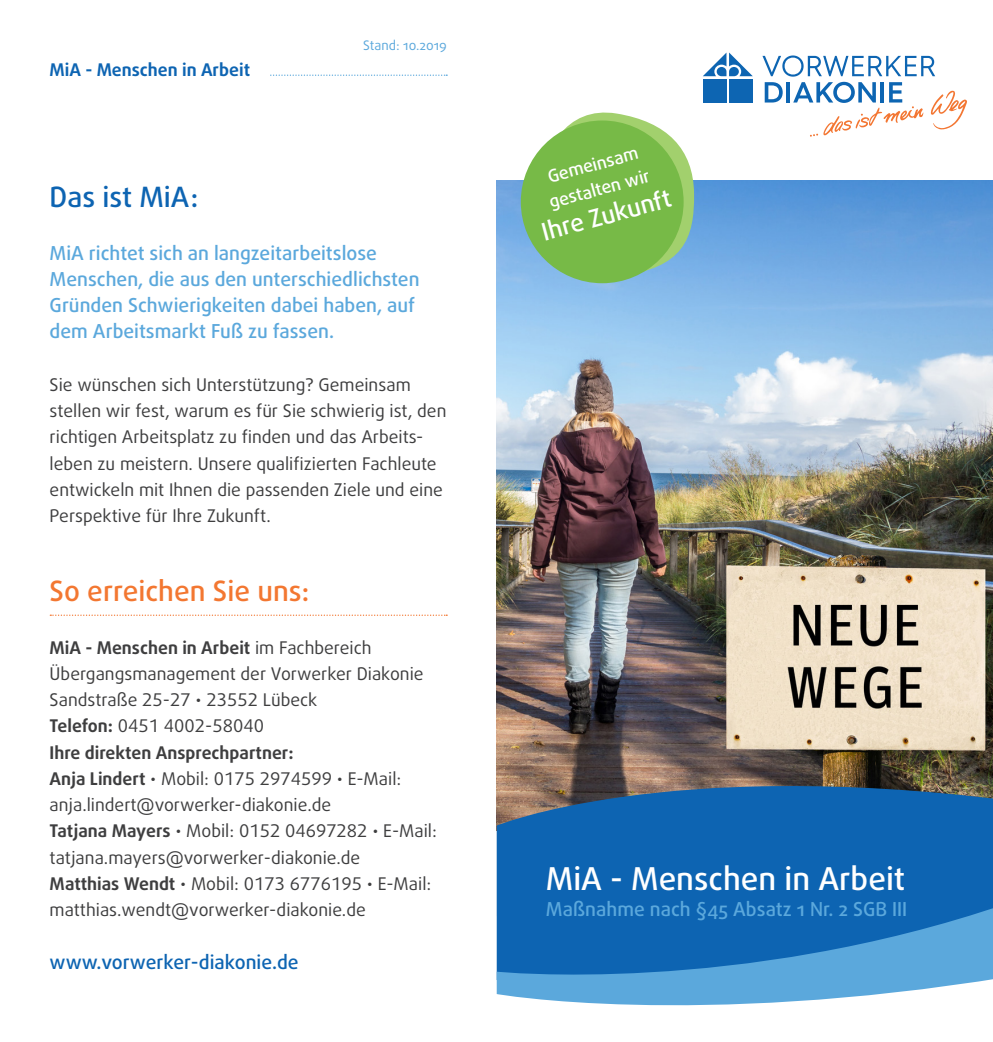
<style>
.page{position:relative;width:993px;height:1042px;background:#fff}
.page>*{position:absolute;margin:0;border:0;box-sizing:border-box;transform-origin:0 0}
.Titelseite_Titel_Ein{font:500 31.5px "Daxline Pro";color:#fff}
.Call-to-Action_Unter{font:500 28px "Daxline Pro";color:#f37731}
.Titel{font:500 28px "Daxline Pro";color:#0d64b2}
.Hervorhebungen{font:500 24.5px "Daxline Pro";color:#fff}
.Untertitel{font:500 19.25px/26.2px "Daxline Pro";color:#5ba8dc}
.Titelseite_Untertite{font:500 19.25px "Daxline Pro";color:#5ba8dc}
.Rückseite_Web{font:500 19.25px "Daxline Pro";color:#0d64b2}
.Rückseite_Adresse{font:17.5px "Daxline Pro";color:#3e3e3f}
.Fließtext{font:17.5px/26.2px "Daxline Pro";color:#3e3e3f}
.Rückseite_Adresse_Na{font:17.5px "Daxline Pro";color:#3e3e3f}
.Rückseite_Adresse_Na-2{font:700 17.5px "Daxline Pro";color:#3e3e3f}
.Rückseite_Adresse-2{font:700 17.5px "Daxline Pro";color:#3e3e3f}
.Hervorhebungen-2{font:500 17.5px "Daxline Pro";color:#fff}
.Kapitelauszeichnung{font:700 17.5px "Daxline Pro";color:#0d64b2}
.Rückseite_Stand{font:13.12px "Daxline Pro";color:#5ba8dc}
.s1{font-weight:400}
.s2{font-weight:700}
</style>
<div class="page">
<svg style="left:270px;top:75px;width:177px;height:1px"></svg>
<svg style="left:50px;top:614px;width:397px;height:2px"></svg>
<img style="left:496px;top:181px;width:496px;height:576px">
<svg style="left:496px;top:757px;width:496px;height:146px;background:#276297"></svg>
<svg style="left:496px;top:903px;width:496px;height:103px;background:#408cc9"></svg>
<svg style="left:762px;top:55px;width:204px;height:82px"></svg>
<div style="left:702px;top:79px;width:24px;height:24px;background:#0d65b2"></div>
<div style="left:728px;top:79px;width:24px;height:24px;background:#0d65b2"></div>
<svg style="left:703px;top:53px;width:49px;height:23px"></svg>
<svg style="left:540px;top:112px;width:154px;height:172px"></svg>
<div style="left:520px;top:120px;width:163px;height:163px;background:#77ba47;border-radius:50%"></div>
<p class="Kapitelauszeichnung" style="left:50px;top:58px;width:202px">MiA - Menschen in Arbeit</p>
<p class="Rückseite_Stand" style="left:363px;top:36px;width:85px">Stand: 10.2019</p>
<p class="Titel" style="left:50px;top:178px;width:150px">Das ist MiA:</p>
<p class="Untertitel" style="left:50px;top:240px;width:329px">MiA richtet sich an langzeitarbeitslose</p>
<p class="Untertitel" style="left:50px;top:266px;width:371px">Menschen, die aus den unterschiedlichsten<br>Gründen Schwierigkeiten dabei haben, auf dem Arbeitsmarkt Fuß zu fassen.</p>
<p class="Fließtext" style="left:50px;top:372px;width:398px">Sie wünschen sich Unterstützung? Gemeinsam stellen wir fest, warum es für Sie schwierig ist, den richtigen Arbeitsplatz zu finden und das Arbeits&shy;leben zu meistern. Unsere qualifizierten Fachleute entwickeln mit Ihnen die passenden Ziele und eine Perspektive für Ihre Zukunft.</p>
<p class="Call-to-Action_Unter" style="left:50px;top:572px;width:261px">So erreichen Sie uns:</p>
<p class="Rückseite_Adresse_Na-2" style="left:50px;top:635px;width:323px">MiA - Menschen in Arbeit <span class="s1">im Fachbereich</span></p>
<p class="Rückseite_Adresse_Na" style="left:50px;top:662px;width:375px">Übergangsmanagement der Vorwerker Diakonie</p>
<p class="Rückseite_Adresse" style="left:50px;top:688px;width:269px">Sandstraße 25-27 • 23552 Lübeck</p>
<p class="Rückseite_Adresse" style="left:50px;top:714px;width:216px"><span class="s2">Telefon:</span> 0451 4002-58040</p>
<p class="Rückseite_Adresse-2" style="left:50px;top:740px;width:245px">Ihre direkten Ansprechpartner:</p>
<p class="Rückseite_Adresse" style="left:50px;top:767px;width:353px"><span class="s2">Anja Lindert</span> • Mobil: 0175 2974599 • E-Mail:</p>
<p class="Rückseite_Adresse" style="left:50px;top:793px;width:283px">anja.lindert@vorwerker-diakonie.de</p>
<p class="Rückseite_Adresse" style="left:50px;top:819px;width:388px"><span class="s2">Tatjana Mayers</span> • Mobil: 0152 04697282 • E-Mail:</p>
<p class="Rückseite_Adresse" style="left:50px;top:845px;width:312px">tatjana.mayers@vorwerker-diakonie.de</p>
<p class="Rückseite_Adresse" style="left:50px;top:872px;width:383px"><span class="s2">Matthias Wendt</span> • Mobil: 0173 6776195 • E-Mail:</p>
<p class="Rückseite_Adresse" style="left:50px;top:898px;width:317px">matthias.wendt@vorwerker-diakonie.de</p>
<p class="Rückseite_Web" style="left:50px;top:949px;width:250px">www.vorwerker-diakonie.de</p>
<p class="Hervorhebungen-2" style="left:545px;top:165px;width:94px;rotate:-15deg">Gemeinsam</p>
<p class="Hervorhebungen-2" style="left:546px;top:191px;width:105px;rotate:-15deg">gestalten wir</p>
<p class="Hervorhebungen" style="left:538px;top:216px;width:134px;rotate:-15deg">Ihre Zukunft</p>
<p class="Titelseite_Titel_Ein" style="left:545px;top:857px;width:360px">MiA - Menschen in Arbeit</p>
<p class="Titelseite_Untertite" style="left:545px;top:896px;width:363px">Maßnahme nach §45 Absatz 1 Nr. 2 SGB III</p>
</div>
